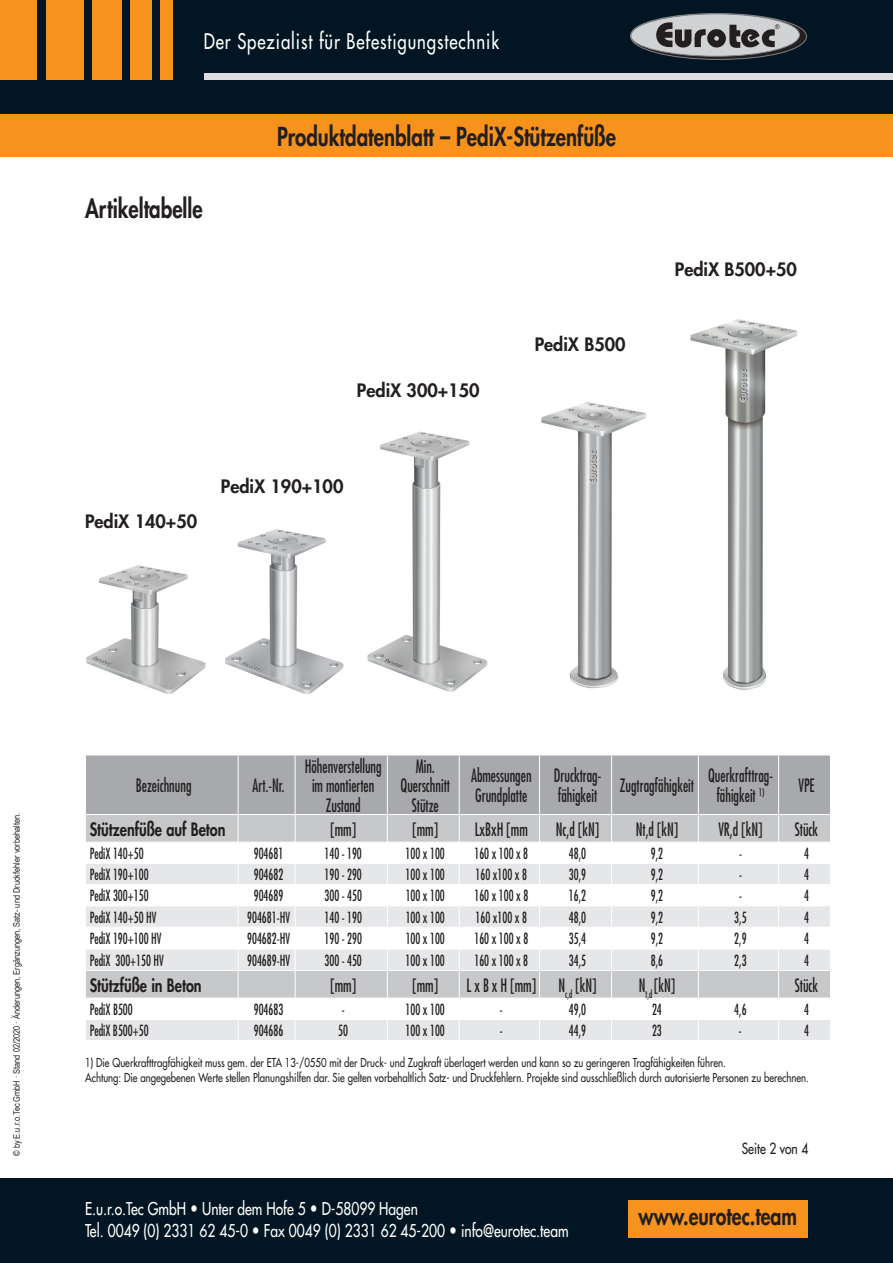
<style>
.page{position:relative;width:893px;height:1263px;background:#fff}
.page>*{position:absolute;margin:0;border:0;box-sizing:border-box;transform-origin:0 0}
.t1{font:800 25.5px "Futura Std";color:#231f20;scale:.8 1}
.t2{font:800 24.3px "Futura Std";color:#231f20;scale:.8 1}
.t3{font:500 21px "Futura Std";letter-spacing:.055em;color:#fff;scale:.8 1}
.t4{font:condensed 18px/19.5px "Futura Std";color:#231f20;text-align:center;scale:.8 1}
.t5{font:800 18px "Futura Std";color:#231f20}
.t6{font:800 18px "Futura Std";color:#231f20;scale:.8 1}
.t7{font:500 17.25px/22.5px "Futura Std";color:#fff;scale:.8 1}
.t8{font:condensed 15px "Futura Std";color:#231f20;scale:.8 1}
.t9{font:500 15px "Futura Std";color:#231f20;scale:.8 1}
.t10{font:500 12px/14.4px "Futura Std";color:#231f20;scale:.8 1}
.t11{font:9px "Arial Narrow";color:#231f20}
.s1{font-weight:800}
</style>
<div class="page">
<div style="left:0;top:0;width:893px;height:137px;background:#011622"></div>
<div style="left:204px;top:74px;width:689px;height:6px;background:#dcdddf"></div>
<svg style="left:630px;top:13px;width:176px;height:46px"></svg>
<div style="left:631px;top:14px;width:168px;height:42px;background:#d1d2d4;border-radius:50%"></div>
<div style="left:630px;top:14px;width:170px;height:43px;border:1px solid #808285;border-radius:50%"></div>
<div style="left:630px;top:13px;width:177px;height:47px;border:1px solid #808285;border-radius:50%"></div>
<svg style="left:656px;top:22px;width:124px;height:27px"></svg>
<div style="left:0;top:0;width:37px;height:80px;background:#f7931d"></div>
<div style="left:46px;top:0;width:38px;height:80px;background:#f7931d"></div>
<div style="left:92px;top:0;width:30px;height:80px;background:#f7931d"></div>
<div style="left:131px;top:0;width:21px;height:80px;background:#f7931d"></div>
<div style="left:161px;top:0;width:12px;height:80px;background:#f7931d"></div>
<div style="left:0;top:114px;width:893px;height:43px;background:#f7931d"></div>
<div style="left:0;top:1178px;width:893px;height:85px;background:#011622"></div>
<div style="left:628px;top:1200px;width:180px;height:37px;background:#f7931d"></div>
<svg style="left:85px;top:755px;width:746px;height:285px"></svg>
<img style="left:86px;top:565px;width:120px;height:129px">
<img style="left:225px;top:529px;width:119px;height:165px">
<img style="left:367px;top:431px;width:121px;height:261px">
<img style="left:541px;top:402px;width:105px;height:287px">
<img style="left:690px;top:319px;width:107px;height:371px">
<h3 class="t3" style="left:204px;top:28px;width:371px">Der Spezialist für Befestigungstechnik</h3>
<h1 class="t1" style="left:85px;top:192px;width:148px">Artikeltabelle</h1>
<h1 class="t1" style="left:277px;top:121px;width:425px">Produktdatenblatt – PediX-Stützenfüße</h1>
<p class="t5" style="left:357px;top:379px;width:124px">PediX 300+150</p>
<p class="t5" style="left:85px;top:510px;width:114px">PediX 140+50</p>
<p class="t5" style="left:221px;top:475px;width:124px">PediX 190+100</p>
<p class="t5" style="left:535px;top:333px;width:92px">PediX B500</p>
<p class="t5" style="left:675px;top:258px;width:124px">PediX B500+50</p>
<p class="t11" style="left:10px;top:1156px;width:345px;rotate:-90deg">© by E.u.r.o.Tec GmbH · Stand 02/2020 · Änderungen, Ergänzungen, Satz- und Druckfehler vorbehalten.</p>
<p class="t4" style="left:136px;top:776px;width:71px">Bezeichnung</p>
<p class="t4" style="left:253px;top:776px;width:42px">Art.-Nr.</p>
<p class="t4" style="left:305px;top:756px;width:98px">Höhenverstellung im montierten<br>Zustand</p>
<p class="t4" style="left:400px;top:756px;width:64px">Min.<br>Querschnitt<br>Stütze</p>
<p class="t4" style="left:471px;top:766px;width:77px;text-align:left">Abmessungen<br>Grundplatte</p>
<p class="t4" style="left:554px;top:766px;width:61px;text-align:left">Drucktrag&shy;fähigkeit</p>
<p class="t4" style="left:620px;top:776px;width:94px">Zugtragfähigkeit</p>
<p class="t4" style="left:708px;top:766px;width:83px">Querkrafttrag&shy;fähigkeit <sup>1)</sup></p>
<p class="t4" style="left:798px;top:776px;width:22px">VPE</p>
<p class="t6" style="left:90px;top:818px;width:171px">Stützenfüße auf Beton</p>
<p class="t4" style="left:330px;top:819px;width:34px">[mm]</p>
<p class="t4" style="left:412px;top:819px;width:34px">[mm]</p>
<p class="t4" style="left:475px;top:819px;width:68px">LxBxH [mm</p>
<p class="t4" style="left:556px;top:819px;width:56px">Nc,d [kN]</p>
<p class="t4" style="left:636px;top:819px;width:55px">Nt,d [kN]</p>
<p class="t4" style="left:718px;top:819px;width:57px">VR,d [kN]</p>
<p class="t4" style="left:795px;top:819px;width:31px">Stück</p>
<p class="t8" style="left:90px;top:844px;width:69px">PediX 140+50</p>
<p class="t8" style="left:254px;top:844px;width:38px">904681</p>
<p class="t8" style="left:324px;top:844px;width:48px">140 - 190</p>
<p class="t8" style="left:406px;top:844px;width:51px">100 x 100</p>
<p class="t8" style="left:474px;top:844px;width:69px">160 x 100 x 8</p>
<p class="t8" style="left:569px;top:844px;width:23px">48,0</p>
<p class="t8" style="left:651px;top:844px;width:17px">9,2</p>
<p class="t8" style="left:739px;top:844px;width:5px">-</p>
<p class="t8" style="left:804px;top:844px;width:8px">4</p>
<p class="t8" style="left:90px;top:866px;width:75px">PediX 190+100</p>
<p class="t8" style="left:254px;top:866px;width:38px">904682</p>
<p class="t8" style="left:324px;top:866px;width:48px">190 - 290</p>
<p class="t8" style="left:406px;top:866px;width:51px">100 x 100</p>
<p class="t8" style="left:476px;top:866px;width:66px">160 x100 x 8</p>
<p class="t8" style="left:569px;top:866px;width:23px">30,9</p>
<p class="t8" style="left:651px;top:866px;width:17px">9,2</p>
<p class="t8" style="left:739px;top:866px;width:5px">-</p>
<p class="t8" style="left:804px;top:866px;width:8px">4</p>
<p class="t8" style="left:90px;top:887px;width:75px">PediX 300+150</p>
<p class="t8" style="left:254px;top:887px;width:38px">904689</p>
<p class="t8" style="left:324px;top:887px;width:48px">300 - 450</p>
<p class="t8" style="left:406px;top:887px;width:51px">100 x 100</p>
<p class="t8" style="left:474px;top:887px;width:69px">160 x 100 x 8</p>
<p class="t8" style="left:569px;top:887px;width:23px">16,2</p>
<p class="t8" style="left:651px;top:887px;width:17px">9,2</p>
<p class="t8" style="left:739px;top:887px;width:5px">-</p>
<p class="t8" style="left:804px;top:887px;width:8px">4</p>
<p class="t8" style="left:90px;top:908px;width:85px">PediX 140+50 HV</p>
<p class="t8" style="left:247px;top:908px;width:55px">904681-HV</p>
<p class="t8" style="left:324px;top:908px;width:48px">140 - 190</p>
<p class="t8" style="left:406px;top:908px;width:51px">100 x 100</p>
<p class="t8" style="left:476px;top:908px;width:66px">160 x100 x 8</p>
<p class="t8" style="left:569px;top:908px;width:23px">48,0</p>
<p class="t8" style="left:651px;top:908px;width:17px">9,2</p>
<p class="t8" style="left:734px;top:908px;width:17px">3,5</p>
<p class="t8" style="left:804px;top:908px;width:8px">4</p>
<p class="t8" style="left:90px;top:930px;width:91px">PediX 190+100 HV</p>
<p class="t8" style="left:247px;top:930px;width:55px">904682-HV</p>
<p class="t8" style="left:324px;top:930px;width:48px">190 - 290</p>
<p class="t8" style="left:406px;top:930px;width:51px">100 x 100</p>
<p class="t8" style="left:474px;top:930px;width:69px">160 x 100 x 8</p>
<p class="t8" style="left:569px;top:930px;width:23px">35,4</p>
<p class="t8" style="left:651px;top:930px;width:17px">9,2</p>
<p class="t8" style="left:734px;top:930px;width:17px">2,9</p>
<p class="t8" style="left:804px;top:930px;width:8px">4</p>
<p class="t8" style="left:90px;top:951px;width:94px">PediX 300+150 HV</p>
<p class="t8" style="left:247px;top:951px;width:55px">904689-HV</p>
<p class="t8" style="left:324px;top:951px;width:48px">300 - 450</p>
<p class="t8" style="left:406px;top:951px;width:51px">100 x 100</p>
<p class="t8" style="left:474px;top:951px;width:69px">160 x 100 x 8</p>
<p class="t8" style="left:569px;top:951px;width:23px">34,5</p>
<p class="t8" style="left:651px;top:951px;width:17px">8,6</p>
<p class="t8" style="left:734px;top:951px;width:17px">2,3</p>
<p class="t8" style="left:804px;top:951px;width:8px">4</p>
<p class="t6" style="left:90px;top:974px;width:141px">Stützfüße in Beton</p>
<p class="t4" style="left:330px;top:975px;width:34px">[mm]</p>
<p class="t4" style="left:412px;top:975px;width:34px">[mm]</p>
<p class="t4" style="left:467px;top:975px;width:164px">L x B x H [mm] N<sub>c,d</sub> [kN]</p>
<p class="t4" style="left:639px;top:975px;width:47px">N<sub>t,d</sub> [kN]</p>
<p class="t4" style="left:795px;top:975px;width:31px">Stück</p>
<p class="t8" style="left:90px;top:1000px;width:55px">PediX B500</p>
<p class="t8" style="left:254px;top:1000px;width:38px">904683</p>
<p class="t8" style="left:342px;top:1000px;width:5px">-</p>
<p class="t8" style="left:406px;top:1000px;width:51px">100 x 100</p>
<p class="t8" style="left:500px;top:1000px;width:5px">-</p>
<p class="t8" style="left:569px;top:1000px;width:23px">49,0</p>
<p class="t8" style="left:652px;top:1000px;width:14px">24</p>
<p class="t8" style="left:734px;top:1000px;width:17px">4,6</p>
<p class="t8" style="left:804px;top:1000px;width:8px">4</p>
<p class="t8" style="left:90px;top:1021px;width:75px">PediX B500+50</p>
<p class="t8" style="left:254px;top:1021px;width:38px">904686</p>
<p class="t8" style="left:338px;top:1021px;width:14px">50</p>
<p class="t8" style="left:406px;top:1021px;width:51px">100 x 100</p>
<p class="t8" style="left:500px;top:1021px;width:5px">-</p>
<p class="t8" style="left:569px;top:1021px;width:23px">44,9</p>
<p class="t8" style="left:652px;top:1021px;width:14px">23</p>
<p class="t8" style="left:739px;top:1021px;width:5px">-</p>
<p class="t8" style="left:804px;top:1021px;width:8px">4</p>
<p class="t10" style="left:85px;top:1056px;width:906px">1) Die Querkrafttragfähigkeit muss gem. der ETA 13-/0550 mit der Druck- und Zugkraft überlagert werden und kann so zu geringeren Tragfähigkeiten führen.<br>Achtung: Die angegebenen Werte stellen Planungshilfen dar. Sie gelten vorbehaltlich Satz- und Druckfehlern. Projekte sind ausschließlich durch autorisierte Personen zu berechnen.</p>
<p class="t9" style="left:742px;top:1139px;width:85px">Seite 2 von 4</p>
<p class="t7" style="left:85px;top:1197px;width:606px">E.u.r.o.Tec GmbH <span class="s1">•</span> Unter dem Hofe 5 <span class="s1">•</span> D-58099 Hagen<br>Tel. 0049 (0) 2331 62 45-0 <span class="s1">•</span> Fax 0049 (0) 2331 62 45-200 <span class="s1">•</span> info@eurotec.team</p>
<h2 class="t2" style="left:638px;top:1201px;width:200px">www.eurotec.team</h2>
</div>
